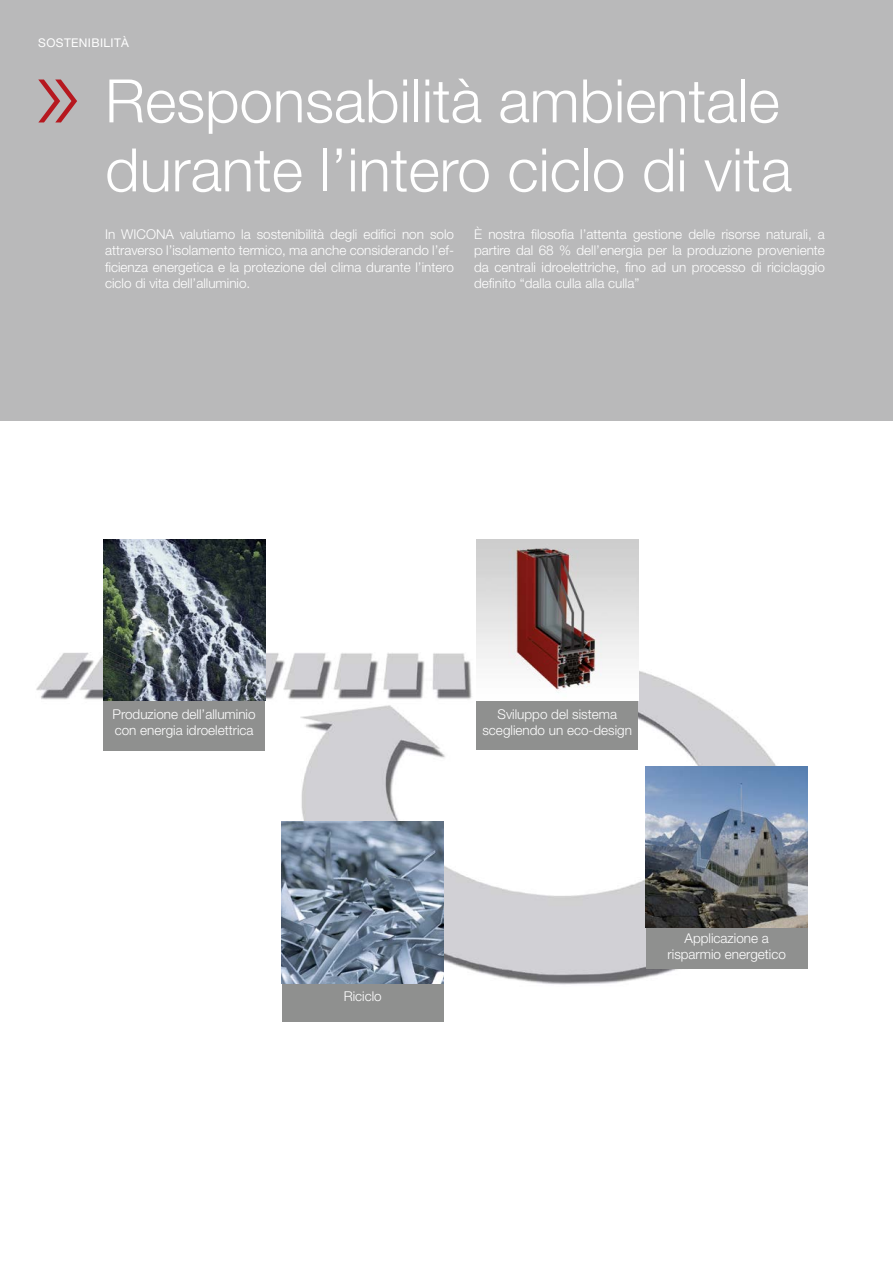
<style>
.page{position:relative;width:893px;height:1263px;background:#fff}
.page>*{position:absolute;margin:0;border:0;box-sizing:border-box;transform-origin:0 0}
.t1{font:300 60px/69px "Helvetica Neue LT Pro";color:#fff}
.t2{font:300 13.5px/16.5px "Helvetica Neue LT Pro";color:#fff;text-align:justify}
.t3{font:12px "Helvetica Neue LT Pro";color:#fff}
</style>
<div class="page">
<div style="left:0;top:0;width:893px;height:420px;background:#b9b9ba"></div>
<svg style="left:38px;top:80px;width:39px;height:42px"></svg>
<img style="left:36px;top:631px;width:772px;height:354px">
<div style="left:476px;top:700px;width:162px;height:50px;background:#8f908f"></div>
<div style="left:646px;top:809px;width:162px;height:160px;background:#8f908f"></div>
<div style="left:103px;top:591px;width:162px;height:159px;background:#8f908f"></div>
<img style="left:103px;top:539px;width:162px;height:161px">
<img style="left:476px;top:539px;width:162px;height:161px">
<img style="left:646px;top:767px;width:162px;height:161px">
<div style="left:282px;top:875px;width:162px;height:146px;background:#8f908f"></div>
<img style="left:282px;top:822px;width:162px;height:161px">
<p class="t3" style="left:38px;top:35px;width:17px">SOSTENI</p>
<p class="t3" style="left:91px;top:35px;width:15px">BILIT</p>
<p class="t3" style="left:121px;top:35px;width:9px">À</p>
<h1 class="t1" style="left:105px;top:65px;width:688px">Responsabilità ambientale durante l’intero ciclo di vita</h1>
<p class="t2" style="left:105px;top:225px;width:350px">In WICONA valutiamo la sostenibilità degli edifici non solo attraverso l’isolamento termico, ma anche considerando l’ef&shy;ficienza energetica e la protezione del clima durante l’intero ciclo di vita dell’alluminio.</p>
<p class="t2" style="left:474px;top:225px;width:352px">È nostra filosofia l’attenta gestione delle risorse naturali, a partire dal 68 % dell’energia per la produzione proveniente da centrali idroelettriche, fino ad un processo di riciclaggio definito “dalla culla alla culla”</p>
<p class="t2" style="left:113px;top:706px;width:145px">Produzione dell’alluminio con energia idroelettrica</p>
<p class="t2" style="left:344px;top:988px;width:40px">Riciclo</p>
<p class="t2" style="left:482px;top:706px;width:151px;text-align:center">Sviluppo del sistema scegliendo un eco-design</p>
<p class="t2" style="left:668px;top:929px;width:120px;text-align:center">Applicazione a risparmio energetico</p>
</div>
